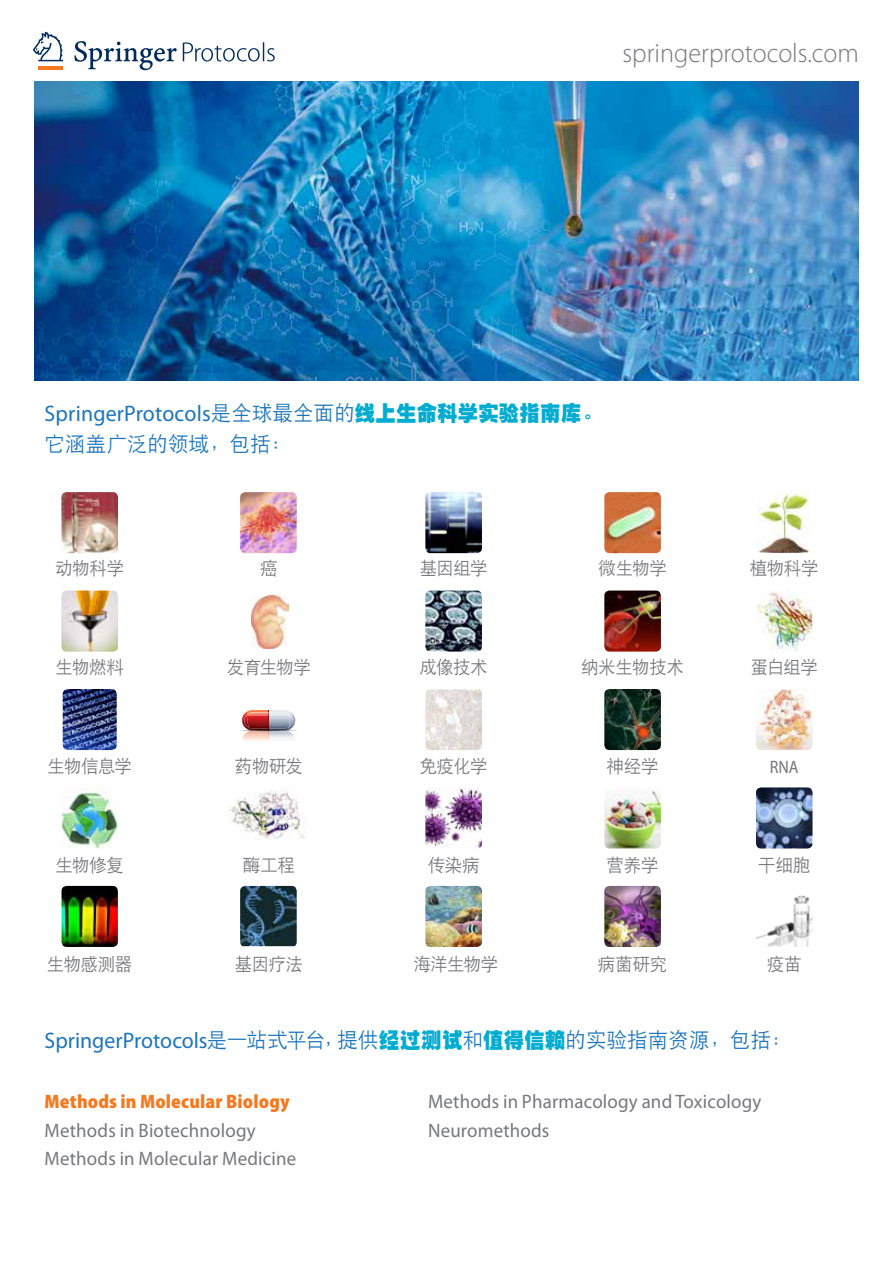
<style>
.page{position:relative;width:893px;height:1263px;background:#fff}
.page>*{position:absolute;margin:0;border:0;box-sizing:border-box;transform-origin:0 0}
.t1{font:300 27px "Myriad Pro";color:#77787b}
.t2{font:22.5px "Myriad Pro";letter-spacing:.01em;color:#1c75bc}
.t3{font:500 21px "AR Hei GB";letter-spacing:.01em;color:#1c75bc}
.t4{font:19.5px/28.7px "Myriad Pro";letter-spacing:.01em;color:#77787b}
.t5{font:900 semi-condensed 19.5px "Myriad Pro";letter-spacing:.01em;color:#f47920}
.t6{font:500 18px "AR Hei GB";letter-spacing:-.025em;color:#77787b}
.t7{font:semi-condensed 18px "Myriad Pro";color:#77787b}
.s1{font-family:"AR Hei GB";font-weight:500;font-size:21px}
.s2{font-family:"AR New Hei GB";font-weight:900;font-size:21px;color:#00acd0}
.s3{font-family:"Myriad Pro";font-weight:400;font-size:22.5px}
.s4{font-family:"AR New Hei GB";font-weight:900;color:#00acd0}
</style>
<div class="page">
<svg style="left:74px;top:41px;width:201px;height:29px"></svg>
<hr style="left:38px;top:66px;width:25px;height:3px;background:#f47920">
<svg style="left:33px;top:32px;width:30px;height:29px"></svg>
<img style="left:34px;top:82px;width:825px;height:299px">
<img style="left:61px;top:492px;width:57px;height:61px">
<img style="left:61px;top:788px;width:57px;height:60px">
<img style="left:61px;top:590px;width:57px;height:62px">
<img style="left:62px;top:886px;width:56px;height:61px">
<img style="left:63px;top:689px;width:54px;height:61px">
<img style="left:240px;top:492px;width:57px;height:61px">
<img style="left:229px;top:791px;width:76px;height:49px">
<svg style="left:240px;top:710px;width:57px;height:31px"></svg>
<img style="left:252px;top:595px;width:36px;height:53px">
<img style="left:240px;top:886px;width:57px;height:60px">
<img style="left:425px;top:492px;width:57px;height:61px">
<img style="left:425px;top:689px;width:57px;height:61px">
<img style="left:425px;top:590px;width:57px;height:62px">
<img style="left:425px;top:787px;width:57px;height:61px">
<img style="left:425px;top:886px;width:57px;height:61px">
<img style="left:758px;top:492px;width:51px;height:61px">
<img style="left:756px;top:591px;width:56px;height:60px">
<img style="left:756px;top:787px;width:56px;height:61px">
<img style="left:756px;top:689px;width:56px;height:61px">
<img style="left:756px;top:895px;width:56px;height:52px">
<img style="left:604px;top:689px;width:57px;height:61px">
<img style="left:604px;top:789px;width:57px;height:59px">
<img style="left:604px;top:886px;width:57px;height:61px">
<img style="left:604px;top:492px;width:57px;height:61px">
<img style="left:604px;top:590px;width:57px;height:62px">
<h1 class="t1" style="left:622px;top:38px;width:238px">springerprotocols.com</h1>
<p class="t2" style="left:45px;top:399px;width:558px">SpringerProtocols<span class="s1">是全球最全面的</span><span class="s2">线上生命科学实验指南库。</span></p>
<p class="t3" style="left:45px;top:434px;width:248px">它涵盖广泛的领域，包括：</p>
<p class="t6" style="left:55px;top:559px;width:71px">动物科学</p>
<p class="t6" style="left:260px;top:559px;width:19px">癌</p>
<p class="t6" style="left:420px;top:559px;width:69px">基因组学</p>
<p class="t6" style="left:598px;top:559px;width:70px">微生物学</p>
<p class="t6" style="left:750px;top:559px;width:70px">植物科学</p>
<p class="t6" style="left:55px;top:658px;width:70px">生物燃料</p>
<p class="t6" style="left:227px;top:658px;width:86px">发育生物学</p>
<p class="t6" style="left:420px;top:658px;width:70px">成像技术</p>
<p class="t6" style="left:581px;top:658px;width:104px">纳米生物技术</p>
<p class="t6" style="left:751px;top:658px;width:69px">蛋白组学</p>
<p class="t6" style="left:47px;top:757px;width:86px">生物信息学</p>
<p class="t6" style="left:235px;top:757px;width:69px">药物研发</p>
<p class="t6" style="left:420px;top:757px;width:69px">免疫化学</p>
<p class="t6" style="left:607px;top:757px;width:53px">神经学</p>
<p class="t7" style="left:770px;top:757px;width:30px">RNA</p>
<p class="t6" style="left:55px;top:856px;width:70px">生物修复</p>
<p class="t6" style="left:243px;top:856px;width:53px">酶工程</p>
<p class="t6" style="left:428px;top:856px;width:53px">传染病</p>
<p class="t6" style="left:607px;top:856px;width:53px">营养学</p>
<p class="t6" style="left:758px;top:856px;width:54px">干细胞</p>
<p class="t6" style="left:47px;top:955px;width:87px">生物感测器</p>
<p class="t6" style="left:235px;top:955px;width:70px">基因疗法</p>
<p class="t6" style="left:413px;top:955px;width:86px">海洋生物学</p>
<p class="t6" style="left:598px;top:955px;width:71px">病菌研究</p>
<p class="t6" style="left:767px;top:955px;width:36px">疫苗</p>
<p class="t3" style="left:45px;top:1029px;width:748px"><span class="s3">SpringerProtocols</span>是一站式平台，提供<span class="s4">经过测试</span>和<span class="s4">值得信赖</span>的实验指南资源，包括：</p>
<p class="t5" style="left:45px;top:1090px;width:246px">Methods in Molecular Biology</p>
<p class="t4" style="left:45px;top:1115px;width:253px">Methods in Biotechnology<br>Methods in Molecular Medicine</p>
<p class="t4" style="left:428px;top:1087px;width:335px">Methods in Pharmacology and Toxicology<br>Neuromethods</p>
</div>
